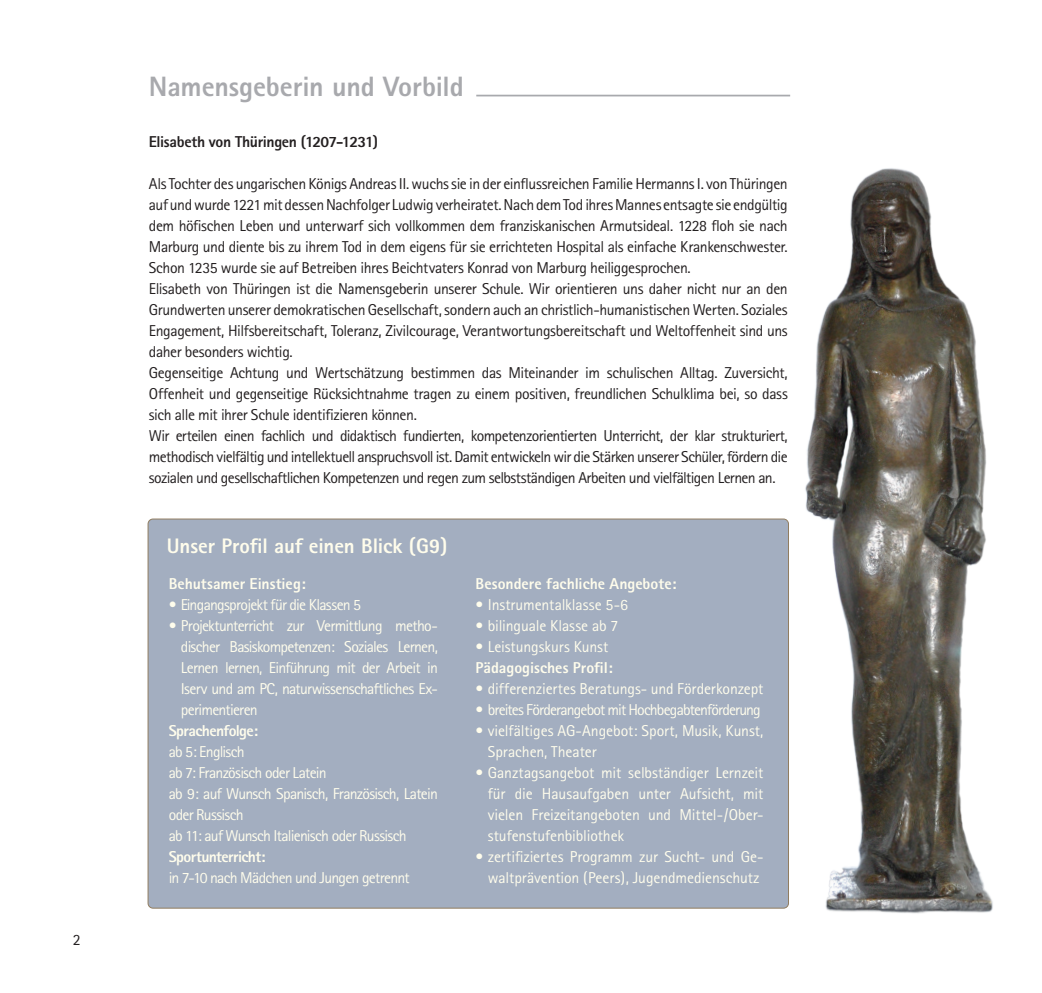
<style>
.page{position:relative;width:1042px;height:993px;background:#fff}
.page>*{position:absolute;margin:0;border:0;box-sizing:border-box;transform-origin:0 0}
.Seitentitel{font:800 28px "Rotis Sans Serif";letter-spacing:-.005em;color:#a8a9ad}
.Seitentitel-2{font:800 21px "Rotis Sans Serif";letter-spacing:-.005em;color:#fffdec}
.Fließtext{font:15.75px/21px "Rotis Sans Serif";letter-spacing:-.03em;color:#231f20;text-align:justify}
.Fließtext-2{font:15.75px/21px "Rotis Sans Serif";letter-spacing:-.015em;color:#fffdec;text-align:justify}
.Fließtext-3{font:15.75px/21px "Rotis Sans Serif";letter-spacing:-.045em;color:#fffdec}
.Fließtext-4{font:800 15.75px "Rotis Sans Serif";color:#fffdec}
.Fließtext-5{font:15.75px "Rotis Sans Serif";letter-spacing:-.05em;color:#fffdec}
.Fließtext-6{font:15.75px "Rotis Sans Serif";letter-spacing:-.055em;color:#fffdec}
.Infoblatt_2011{font:800 15.75px "Rotis Sans Serif";letter-spacing:-.025em;color:#231f20}
.Fließtext-7{font:800 15.75px "Rotis Sans Serif";letter-spacing:-.04em;color:#fffdec}
</style>
<div class="page">
<div style="left:147px;top:518px;width:642px;height:390px;background:#a3aec0"></div>
<hr style="left:476px;top:95px;width:314px;height:1px;background:#a8a9ad">
<img style="left:805px;top:168px;width:188px;height:746px">
<p class="Fließtext" style="left:73px;top:929px;width:9px">2</p>
<p class="Seitentitel" style="left:149px;top:69px;width:316px">Namensgeberin und Vorbild</p>
<p class="Infoblatt_2011" style="left:149px;top:132px;width:231px">Elisabeth von Thüringen (1207-1231)</p>
<p class="Fließtext" style="left:149px;top:173px;width:640px">Als Tochter des ungarischen Königs Andreas II. wuchs sie in der einflussreichen Familie Hermanns I. von Thüringen auf und wurde 1221 mit dessen Nachfolger Ludwig verheiratet. Nach dem Tod ihres Mannes entsagte sie endgültig dem höfischen Leben und unterwarf sich vollkommen dem franziskanischen Armutsideal. 1228 floh sie nach Marburg und diente bis zu ihrem Tod in dem eigens für sie errichteten Hospital als einfache Krankenschwester.<br>Schon 1235 wurde sie auf Betreiben ihres Beichtvaters Konrad von Marburg heiliggesprochen.</p>
<p class="Fließtext" style="left:149px;top:278px;width:640px">Elisabeth von Thüringen ist die Namensgeberin unserer Schule. Wir orientieren uns daher nicht nur an den Grundwerten unserer demokratischen Gesellschaft, sondern auch an christlich-humanistischen Werten. Soziales Engagement, Hilfsbereitschaft, Toleranz, Zivilcourage, Verantwortungsbereitschaft und Weltoffenheit sind uns daher besonders wichtig.</p>
<p class="Fließtext" style="left:149px;top:362px;width:640px">Gegenseitige Achtung und Wertschätzung bestimmen das Miteinander im schulischen Alltag. Zuversicht, Offenheit und gegenseitige Rücksichtnahme tragen zu einem positiven, freundlichen Schulklima bei, so dass sich alle mit ihrer Schule identifizieren können.</p>
<p class="Fließtext" style="left:149px;top:425px;width:640px">Wir erteilen einen fachlich und didaktisch fundierten, kompetenzorientierten Unterricht, der klar strukturiert, methodisch vielfältig und intellektuell anspruchsvoll ist. Damit entwickeln wir die Stärken unserer Schüler, fördern die sozialen und gesellschaftlichen Kompetenzen und regen zum selbstständigen Arbeiten und vielfältigen Lernen an.</p>
<p class="Seitentitel-2" style="left:167px;top:532px;width:282px">Unser Profil auf einen Blick (G9)</p>
<p class="Fließtext-4" style="left:169px;top:573px;width:139px">Behutsamer Einstieg:</p>
<p class="Fließtext-3" style="left:169px;top:593px;width:194px">• Eingangsprojekt für die Klassen 5</p>
<p class="Fließtext-2" style="left:181px;top:614px;width:258px;text-indent:-12px">• Projektunterricht zur Vermittlung metho&shy;discher Basiskompetenzen: Soziales Lernen, Lernen lernen, Einführung mit der Arbeit in Iserv und am PC, naturwissenschaftliches Ex&shy;perimentieren</p>
<p class="Fließtext-7" style="left:169px;top:720px;width:91px">Sprachenfolge:</p>
<p class="Fließtext-5" style="left:169px;top:741px;width:78px">ab 5: Englisch</p>
<p class="Fließtext-3" style="left:169px;top:761px;width:159px">ab 7: Französisch oder Latein</p>
<p class="Fließtext-3" style="left:169px;top:782px;width:271px">ab 9: auf Wunsch Spanisch, Französisch, Latein oder Russisch</p>
<p class="Fließtext-5" style="left:169px;top:825px;width:239px">ab 11: auf Wunsch Italienisch oder Russisch</p>
<p class="Fließtext-7" style="left:169px;top:846px;width:98px">Sportunterricht:</p>
<p class="Fließtext-3" style="left:169px;top:866px;width:242px">in 7-10 nach Mädchen und Jungen getrennt</p>
<p class="Fließtext-4" style="left:475px;top:573px;width:202px">Besondere fachliche Angebote:</p>
<p class="Fließtext-2" style="left:475px;top:593px;width:154px">• Instrumentalklasse 5-6</p>
<p class="Fließtext-2" style="left:475px;top:614px;width:144px">• bilinguale Klasse ab 7</p>
<p class="Fließtext-2" style="left:475px;top:635px;width:134px">• Leistungskurs Kunst</p>
<p class="Fließtext-4" style="left:475px;top:657px;width:139px">Pädagogisches Profil:</p>
<p class="Fließtext-2" style="left:475px;top:677px;width:289px">• differenziertes Beratungs- und Förderkonzept</p>
<p class="Fließtext-6" style="left:475px;top:699px;width:287px">• breites Förderangebot mit Hochbegabtenförderung</p>
<p class="Fließtext-2" style="left:488px;top:719px;width:277px;text-indent:-12px">• vielfältiges AG-Angebot: Sport, Musik, Kunst,<br>Sprachen, Theater</p>
<p class="Fließtext-2" style="left:488px;top:761px;width:277px;text-indent:-12px">• Ganztagsangebot mit selbständiger Lernzeit für die Hausaufgaben unter Aufsicht, mit vielen Freizeitangeboten und Mittel-/Ober&shy;stufenstufenbibliothek</p>
<p class="Fließtext-2" style="left:475px;top:845px;width:289px;text-align:center">• zertifiziertes Programm zur Sucht- und Ge&shy;waltprävention (Peers), Jugendmedienschutz</p>
</div>
